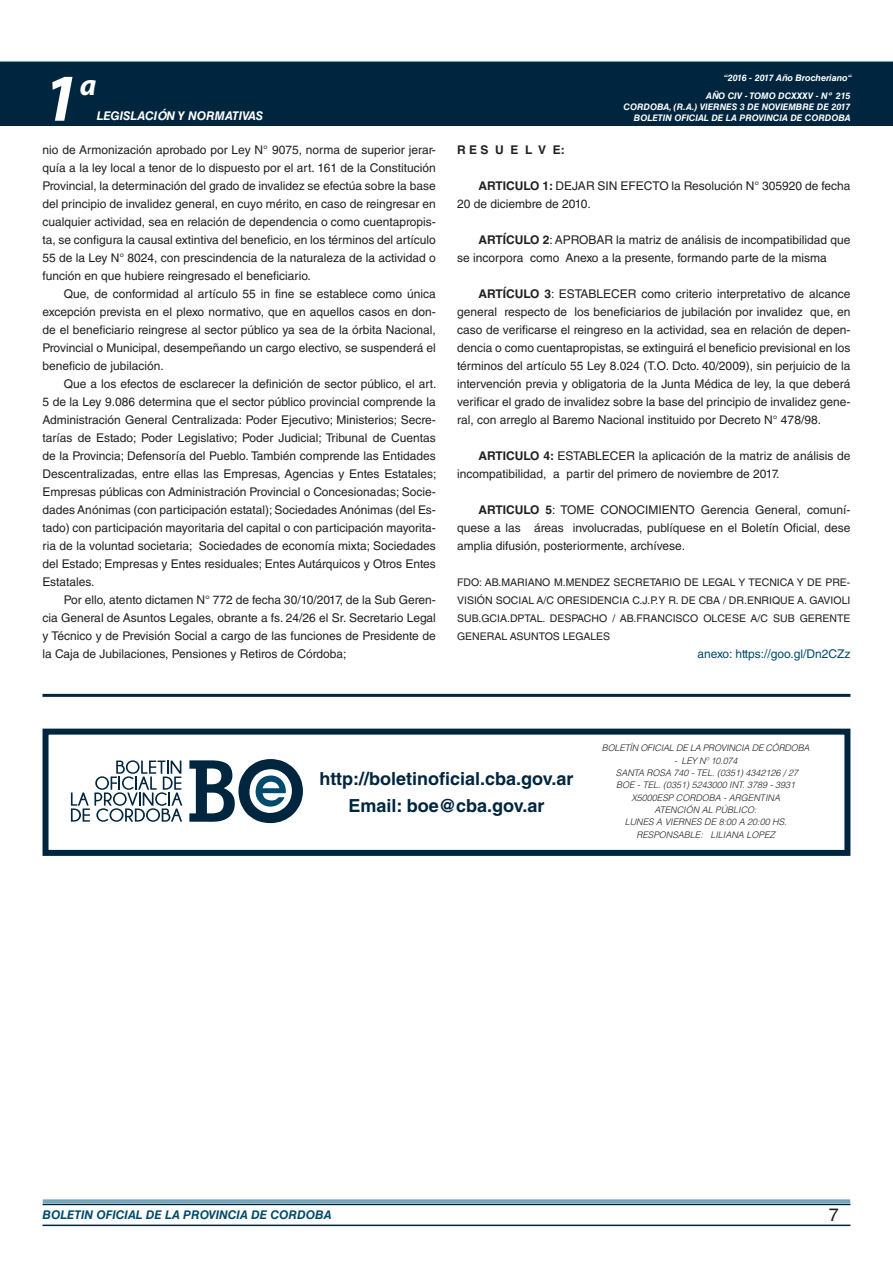
<style>
.page{position:relative;width:893px;height:1263px;background:#fff}
.page>*{position:absolute;margin:0;border:0;box-sizing:border-box;transform-origin:0 0}
.t1{font:italic 700 67.5px "Myriad Pro";color:#fff}
.t2{font:italic 700 30px "Myriad Pro";color:#fff}
.RESUELVE{font:700 18px "Helvetica LT Std";color:#00263f}
.t3{font:18px "Helvetica LT Std";color:#231f20}
.TEXTO_BASE{font:12px/18px "Helvetica LT Std";color:#231f20;text-align:justify}
.t4{font:italic 700 12px "Helvetica LT Std";color:#004b6c}
.ANEXO{font:12px "Helvetica LT Std";color:#004b6c}
.t5{font:italic 700 12px "Helvetica LT Std";color:#fff}
.TEXTO_BASE-2{font:700 12px "Helvetica LT Std";color:#231f20}
.FIRMA{font:10.5px/18px "Helvetica LT Std";color:#231f20;text-align:justify}
.TEXTO_REMATE_HOJA_FI{font:italic 300 9px "Helvetica LT Std";color:#231f20}
.t6{font:italic 700 9px/10.8px "Helvetica LT Std";color:#fff;text-align:right}
.TEXTO_REMATE_HOJA_FI-2{font:italic 300 9px "Helvetica LT Std";letter-spacing:-.02em;color:#231f20}
.s1{font-weight:700}
</style>
<div class="page">
<div style="left:0;top:61px;width:893px;height:6px;background:#73a5b8"></div>
<div style="left:0;top:62px;width:893px;height:64px;background:#00263f"></div>
<hr style="left:43px;top:1224px;width:807px;height:2px;background:#00263f">
<div style="left:42px;top:1198px;width:809px;height:8px;background:#fff;opacity:.75"></div>
<hr style="left:43px;top:694px;width:807px;height:3px;background:#00263f">
<div style="left:43px;top:729px;width:807px;height:127px;border:6px solid #00263f"></div>
<svg style="left:189px;top:759px;width:114px;height:64px"></svg>
<svg style="left:71px;top:760px;width:111px;height:62px"></svg>
<h1 class="t1" style="left:43px;top:54px;width:38px">1</h1>
<h2 class="t2" style="left:80px;top:66px;width:18px">a</h2>
<p class="t5" style="left:97px;top:109px;width:168px">LEGISLACIÓN Y NORMATIVAS</p>
<p class="TEXTO_BASE" style="left:43px;top:141px;width:395px">nio de Armonización aprobado por Ley N° 9075, norma de superior jerar&shy;quía a la ley local a tenor de lo dispuesto por el art. 161 de la Constitución Provincial, la determinación del grado de invalidez se efectúa sobre la base del principio de invalidez general, en cuyo mérito, en caso de reingresar en cualquier actividad, sea en relación de dependencia o como cuentapropis&shy;ta, se configura la causal extintiva del beneficio, en los términos del artículo 55 de la Ley N° 8024, con prescindencia de la naturaleza de la actividad o función en que hubiere reingresado el beneficiario.</p>
<p class="TEXTO_BASE" style="left:43px;top:285px;width:395px;text-indent:21px">Que, de conformidad al artículo 55 in fine se establece como única excepción prevista en el plexo normativo, que en aquellos casos en don&shy;de el beneficiario reingrese al sector público ya sea de la órbita Nacional, Provincial o Municipal, desempeñando un cargo electivo, se suspenderá el beneficio de jubilación.</p>
<p class="TEXTO_BASE" style="left:43px;top:375px;width:396px;text-indent:21px">Que a los efectos de esclarecer la definición de sector público, el art.<br>5 de la Ley 9.086 determina que el sector público provincial comprende la Administración General Centralizada: Poder Ejecutivo; Ministerios; Secre&shy;tarías de Estado; Poder Legislativo; Poder Judicial; Tribunal de Cuentas de la Provincia; Defensoría del Pueblo. También comprende las Entidades Descentralizadas, entre ellas las Empresas, Agencias y Entes Estatales; Empresas públicas con Administración Provincial o Concesionadas; Socie&shy;dades Anónimas (con participación estatal); Sociedades Anónimas (del Es&shy;tado) con participación mayoritaria del capital o con participación mayorita&shy;ria de la voluntad societaria; Sociedades de economía mixta; Sociedades del Estado; Empresas y Entes residuales; Entes Autárquicos y Otros Entes Estatales.</p>
<p class="TEXTO_BASE" style="left:43px;top:591px;width:395px;text-indent:21px">Por ello, atento dictamen N° 772 de fecha 30/10/2017, de la Sub Geren&shy;cia General de Asuntos Legales, obrante a fs. 24/26 el Sr. Secretario Legal y Técnico y de Previsión Social a cargo de las funciones de Presidente de la Caja de Jubilaciones, Pensiones y Retiros de Córdoba;</p>
<p class="t6" style="left:724px;top:72px;width:130px">“2016 - 2017 Año Brocheriano“</p>
<p class="t6" style="left:623px;top:91px;width:228px">AÑO CIV - TOMO DCXXXV - Nº 215<br>CORDOBA, (R.A.) VIERNES 3 DE NOVIEMBRE DE 2017<br>BOLETIN OFICIAL DE LA PROVINCIA DE CORDOBA</p>
<p class="TEXTO_BASE-2" style="left:457px;top:142px;width:109px">R E S U E L V E:</p>
<p class="TEXTO_BASE" style="left:457px;top:177px;width:395px;text-indent:21px"><span class="s1">ARTICULO 1:</span> DEJAR SIN EFECTO la Resolución N° 305920 de fecha<br>20 de diciembre de 2010.</p>
<p class="TEXTO_BASE" style="left:457px;top:231px;width:395px;text-indent:21px"><span class="s1">ARTÍCULO 2</span>: APROBAR la matriz de análisis de incompatibilidad que se incorpora como Anexo a la presente, formando parte de la misma</p>
<p class="TEXTO_BASE" style="left:457px;top:285px;width:395px;text-indent:21px"><span class="s1">ARTÍCULO 3</span>: ESTABLECER como criterio interpretativo de alcance general respecto de los beneficiarios de jubilación por invalidez que, en caso de verificarse el reingreso en la actividad, sea en relación de depen&shy;dencia o como cuentapropistas, se extinguirá el beneficio previsional en los términos del artículo 55 Ley 8.024 (T.O. Dcto. 40/2009), sin perjuicio de la intervención previa y obligatoria de la Junta Médica de ley, la que deberá verificar el grado de invalidez sobre la base del principio de invalidez gene&shy;ral, con arreglo al Baremo Nacional instituido por Decreto N° 478/98.</p>
<p class="TEXTO_BASE" style="left:457px;top:447px;width:395px;text-indent:21px"><span class="s1">ARTICULO 4:</span> ESTABLECER la aplicación de la matriz de análisis de incompatibilidad, a partir del primero de noviembre de 2017.</p>
<p class="TEXTO_BASE" style="left:457px;top:501px;width:395px;text-indent:21px"><span class="s1">ARTICULO 5</span>: TOME CONOCIMIENTO Gerencia General, comuní&shy;quese a las áreas involucradas, publíquese en el Boletín Oficial, dese amplia difusión, posteriormente, archívese.</p>
<p class="FIRMA" style="left:457px;top:573px;width:395px">FDO: AB.MARIANO M.MENDEZ SECRETARIO DE LEGAL Y TECNICA Y DE PRE-VISIÓN SOCIAL A/C ORESIDENCIA C.J.P.Y R. DE CBA / DR.ENRIQUE A. GAVIOLI SUB.GCIA.DPTAL. DESPACHO / AB.FRANCISCO OLCESE A/C SUB GERENTE GENERAL ASUNTOS LEGALES</p>
<p class="ANEXO" style="left:697px;top:647px;width:155px">anexo: https://goo.gl/Dn2CZz</p>
<p class="RESUELVE" style="left:320px;top:768px;width:255px">http://boletinoficial.cba.gov.ar</p>
<p class="RESUELVE" style="left:348px;top:795px;width:198px">Email: boe@cba.gov.ar</p>
<p class="TEXTO_REMATE_HOJA_FI-2" style="left:602px;top:743px;width:209px">BOLETÍN OFICIAL DE LA PROVINCIA DE CÓRDOBA</p>
<p class="TEXTO_REMATE_HOJA_FI-2" style="left:674px;top:755px;width:65px">- LEY Nº 10.074</p>
<p class="TEXTO_REMATE_HOJA_FI" style="left:616px;top:767px;width:184px">SANTA ROSA 740 - TEL. (0351) 4342126 / 27</p>
<p class="TEXTO_REMATE_HOJA_FI" style="left:616px;top:779px;width:181px">BOE - TEL. (0351) 5243000 INT. 3789 - 3931</p>
<p class="TEXTO_REMATE_HOJA_FI" style="left:631px;top:792px;width:150px">X5000ESP CORDOBA - ARGENTINA</p>
<p class="TEXTO_REMATE_HOJA_FI" style="left:655px;top:804px;width:104px">ATENCIÓN AL PÚBLICO:</p>
<p class="TEXTO_REMATE_HOJA_FI" style="left:625px;top:816px;width:164px">LUNES A VIERNES DE 8:00 A 20:00 HS.</p>
<p class="TEXTO_REMATE_HOJA_FI" style="left:636px;top:829px;width:140px">RESPONSABLE: LILIANA LOPEZ</p>
<p class="t4" style="left:43px;top:1208px;width:290px">BOLETIN OFICIAL DE LA PROVINCIA DE CORDOBA</p>
<h3 class="t3" style="left:829px;top:1204px;width:12px">7</h3>
</div>
